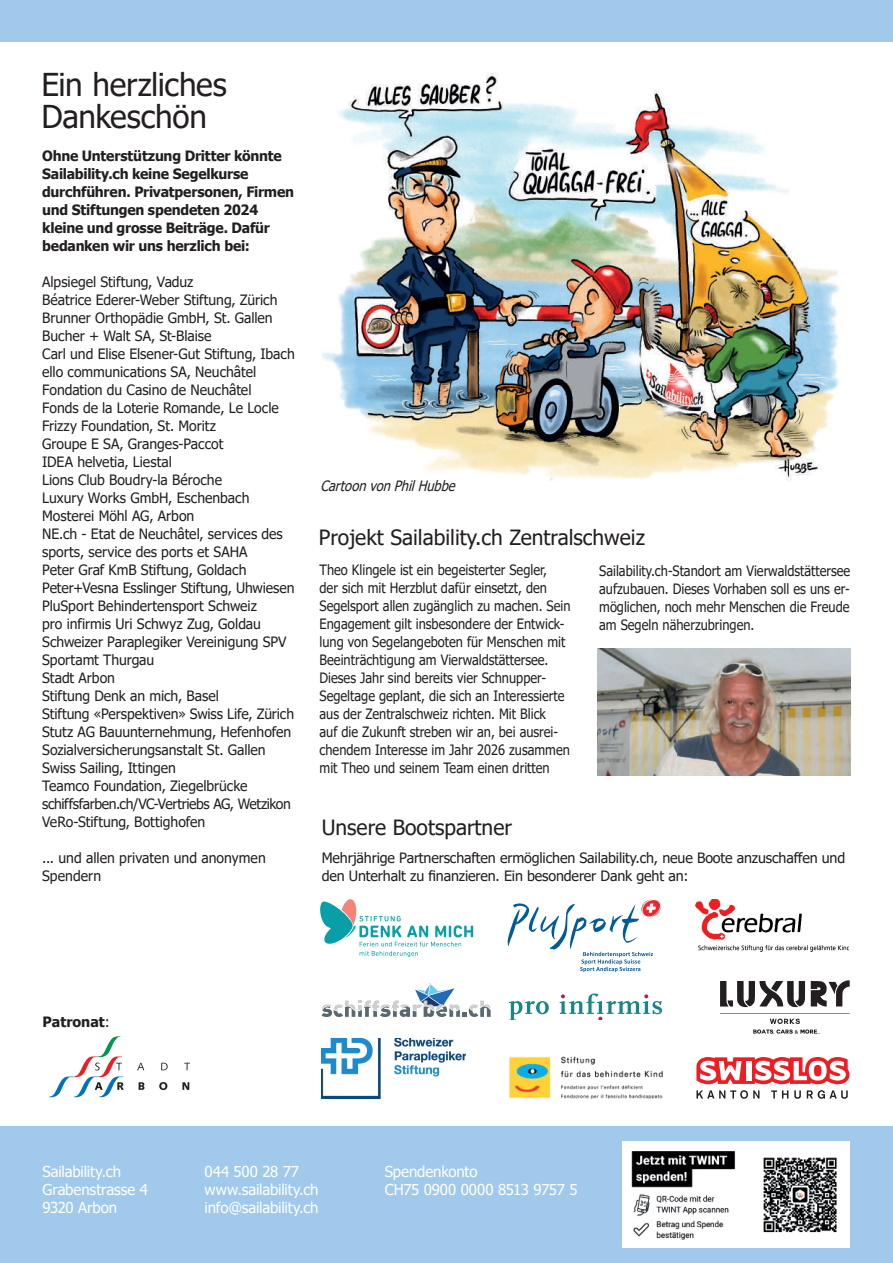
<style>
.page{position:relative;width:893px;height:1263px;background:#fff}
.page>*{position:absolute;margin:0;border:0;box-sizing:border-box;transform-origin:0 0}
.t1{font:31.5px/31.5px "Tahoma";letter-spacing:-.01em;color:#231f20}
.t2{font:21px "Tahoma";color:#231f20}
.t3{font:15px "Tahoma";letter-spacing:-.01em;color:#fff}
.t4{font:14.25px/18px "Tahoma";color:#231f20}
.t5{font:14.25px/18px "Tahoma";color:#231f20;scale:.9 1}
.t6{font:700 14.25px/18px "Tahoma";letter-spacing:-.015em;color:#231f20}
.t7{font:italic 14.25px "Tahoma";color:#231f20;scale:.9 1}
.s1{font-weight:400}
</style>
<div class="page">
<div style="left:0;top:0;width:893px;height:42px;background:#a0c9eb"></div>
<div style="left:0;top:1127px;width:893px;height:136px;background:#a0c9eb"></div>
<img style="left:623px;top:1141px;width:227px;height:107px">
<svg style="left:811px;top:980px;width:39px;height:26px"></svg>
<svg style="left:720px;top:981px;width:85px;height:26px"></svg>
<svg style="left:720px;top:1013px;width:130px;height:21px"></svg>
<img style="left:696px;top:899px;width:153px;height:52px">
<svg style="left:320px;top:899px;width:153px;height:58px"></svg>
<svg style="left:321px;top:984px;width:170px;height:33px"></svg>
<svg style="left:508px;top:899px;width:153px;height:73px"></svg>
<svg style="left:509px;top:1001px;width:40px;height:18px"></svg>
<svg style="left:560px;top:993px;width:102px;height:26px"></svg>
<img style="left:321px;top:1038px;width:145px;height:60px">
<img style="left:509px;top:1057px;width:153px;height:41px">
<svg style="left:696px;top:1057px;width:153px;height:27px"></svg>
<svg style="left:696px;top:1090px;width:63px;height:9px"></svg>
<svg style="left:771px;top:1090px;width:17px;height:8px"></svg>
<svg style="left:794px;top:1090px;width:7px;height:9px"></svg>
<svg style="left:807px;top:1090px;width:41px;height:9px"></svg>
<svg style="left:139px;top:1082px;width:5px;height:8px"></svg>
<svg style="left:159px;top:1082px;width:8px;height:8px"></svg>
<svg style="left:182px;top:1082px;width:7px;height:8px"></svg>
<svg style="left:137px;top:1063px;width:7px;height:7px"></svg>
<svg style="left:161px;top:1063px;width:7px;height:7px"></svg>
<svg style="left:184px;top:1063px;width:6px;height:7px"></svg>
<svg style="left:49px;top:1036px;width:75px;height:62px"></svg>
<img style="left:322px;top:73px;width:517px;height:409px">
<img style="left:598px;top:648px;width:253px;height:127px">
<h1 class="t1" style="left:41px;top:71px;width:187px">Ein herzliches<br>Dankeschön</h1>
<p class="t6" style="left:42px;top:148px;width:253px">Ohne Unterstützung Dritter könnte Sailability.ch keine Segelkurse durchführen. Privatpersonen, Firmen und Stiftungen spendeten 2024 kleine und grosse Beiträge. Dafür bedanken wir uns herzlich bei:</p>
<p class="t4" style="left:42px;top:274px;width:254px">Alpsiegel Stiftung, Vaduz<br>Béatrice Ederer-Weber Stiftung, Zürich Brunner Orthopädie GmbH, St. Gallen Bucher + Walt SA, St-Blaise<br>Carl und Elise Elsener-Gut Stiftung, Ibach ello communications SA, Neuchâtel Fondation du Casino de Neuchâtel<br>Fonds de la Loterie Romande, Le Locle Frizzy Foundation, St. Moritz<br>Groupe E SA, Granges-Paccot<br>IDEA helvetia, Liestal<br>Lions Club Boudry-la Béroche<br>Luxury Works GmbH, Eschenbach Mosterei Möhl AG, Arbon<br>NE.ch - Etat de Neuchâtel, services des sports, service des ports et SAHA<br>Peter Graf KmB Stiftung, Goldach Peter+Vesna Esslinger Stiftung, Uhwiesen PluSport Behindertensport Schweiz<br>pro infirmis Uri Schwyz Zug, Goldau Schweizer Paraplegiker Vereinigung SPV Sportamt Thurgau<br>Stadt Arbon<br>Stiftung Denk an mich, Basel<br>Stiftung «Perspektiven» Swiss Life, Zürich Stutz AG Bauunternehmung, Hefenhofen Sozialversicherungsanstalt St. Gallen Swiss Sailing, Ittingen<br>Teamco Foundation, Ziegelbrücke schiffsfarben.ch/VC-Vertriebs AG, Wetzikon VeRo-Stiftung, Bottighofen</p>
<p class="t4" style="left:42px;top:850px;width:225px">... und allen privaten und anonymen<br>Spendern</p>
<p class="t7" style="left:320px;top:476px;width:157px">CartoonvonPhilHubbe</p>
<h2 class="t2" style="left:319px;top:524px;width:328px">Projekt Sailability.ch Zentralschweiz</h2>
<p class="t5" style="left:320px;top:562px;width:280px">Theo Klingele ist ein begeisterter Segler,<br>der sich mit Herzblut dafür einsetzt, den Segelsport allen zugänglich zu machen. Sein Engagement gilt insbesondere der Entwick&shy;lung von Segelangeboten für Menschen mit Beeinträchtigung am Vierwaldstättersee.<br>Dieses Jahr sind bereits vier Schnupper-Segeltage geplant, die sich an Interessierte aus der Zentralschweiz richten. Mit Blick<br>auf die Zukunft streben wir an, bei ausrei&shy;chendem Interesse im Jahr 2026 zusammen mit Theo und seinem Team einen dritten</p>
<p class="t5" style="left:599px;top:562px;width:280px;text-align:justify">Sailability.ch-Standort am Vierwaldstättersee aufzubauen. Dieses Vorhaben soll es uns er&shy;möglichen, noch mehr Menschen die Freude am Segeln näherzubringen.</p>
<h2 class="t2" style="left:322px;top:813px;width:192px">Unsere Bootspartner</h2>
<p class="t4" style="left:322px;top:850px;width:525px">Mehrjährige Partnerschaften ermöglichen Sailability.ch, neue Boote anzuschaffen und den Unterhalt zu finanzieren. Ein besonderer Dank geht an:</p>
<p class="t6" style="left:43px;top:1013px;width:69px">Patronat<span class="s1">:</span></p>
<p class="t3" style="left:43px;top:1162px;width:80px">Sailability.ch</p>
<p class="t3" style="left:205px;top:1162px;width:96px">044 500 28 77</p>
<p class="t3" style="left:385px;top:1162px;width:94px">Spendenkonto</p>
<p class="t3" style="left:43px;top:1180px;width:107px">Grabenstrasse 4</p>
<p class="t3" style="left:205px;top:1180px;width:116px">www.sailability.ch</p>
<p class="t3" style="left:385px;top:1180px;width:194px">CH75 0900 0000 8513 9757 5</p>
<p class="t3" style="left:43px;top:1198px;width:76px">9320 Arbon</p>
<p class="t3" style="left:205px;top:1198px;width:116px">info@sailability.ch</p>
</div>
